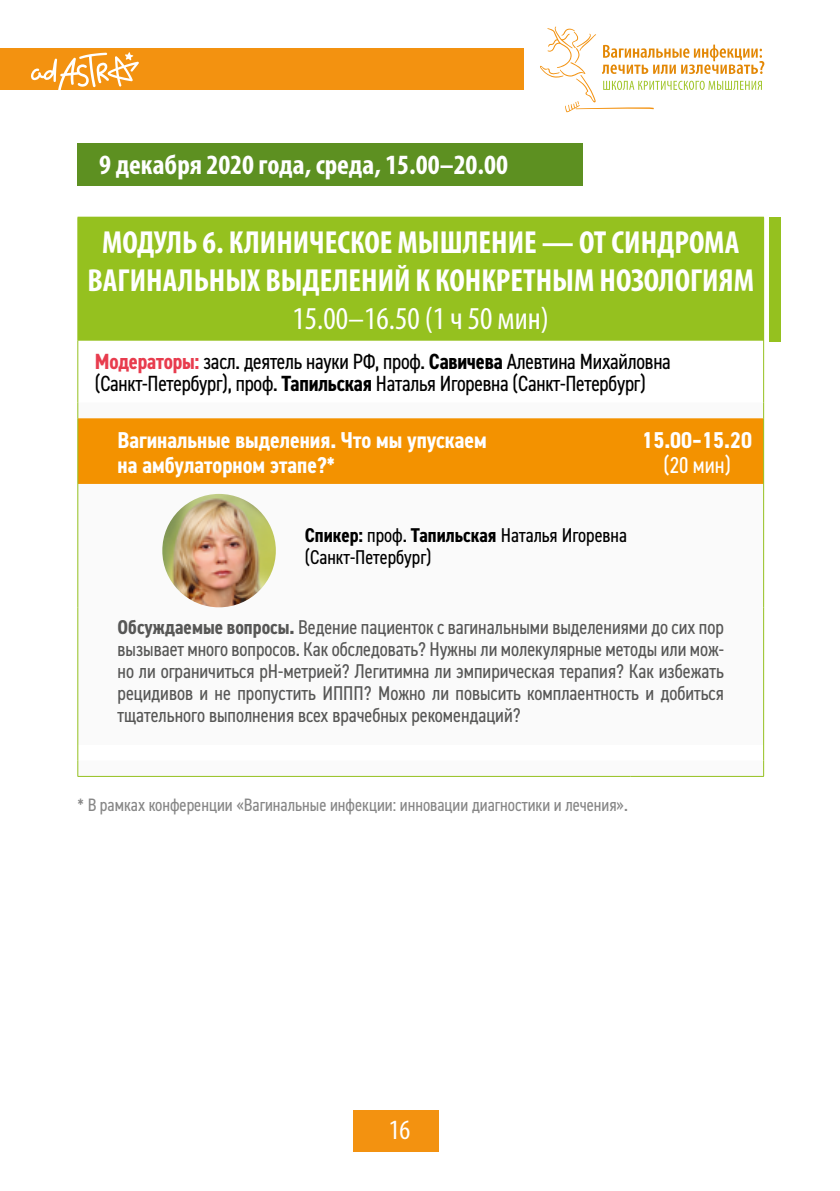
<style>
.page{position:relative;width:840px;height:1191px;background:#fff}
.page>*{position:absolute;margin:0;border:0;box-sizing:border-box;transform-origin:0 0}
.t1{font:700 condensed 32px/38.4px "Myriad Pro";color:#fff;text-align:center}
.t2{font:condensed 32px "Myriad Pro";color:#fff}
.t3{font:700 condensed 28px "Myriad Pro";color:#fff}
.t4{font:condensed 28px "Myriad Pro";color:#fff}
.t5{font:700 condensed 23px/25px "DIN2014";color:#fff}
.t6{font:condensed 23px "DIN2014";color:#fff}
.t7{font:condensed 22px/22px "DIN2014";letter-spacing:-.01em;color:#000}
.t8{font:condensed 20px/22px "DIN2014";color:#575756;text-align:justify}
.t9{font:condensed 20px/22px "DIN2014";color:#000}
.t10{font:condensed 18px "DIN2014";color:#878787}
.s1{font-weight:700;color:#e83c4e}
.s2{font-weight:700}
</style>
<div class="page">
<svg style="left:540px;top:27px;width:224px;height:85px"></svg>
<div style="left:0;top:48px;width:523px;height:42px;background:#f39210"></div>
<svg style="left:31px;top:52px;width:108px;height:38px"></svg>
<div style="left:353px;top:1109px;width:85px;height:42px;background:#f39210"></div>
<div style="left:77px;top:143px;width:505px;height:43px;background:#5d9021"></div>
<div style="left:78px;top:217px;width:685px;height:124px;background:#95c11f"></div>
<svg style="left:78px;top:402px;width:684px;height:374px"></svg>
<div style="left:78px;top:418px;width:684px;height:66px;background:#f39200"></div>
<hr style="left:77px;top:776px;width:553px;height:1px;background:#95c11f">
<hr style="left:630px;top:776px;width:133px;height:1px;background:#95c11f">
<hr style="left:77px;top:217px;width:1px;height:124px;background:#95c11f">
<hr style="left:77px;top:341px;width:1px;height:61px;background:#95c11f">
<hr style="left:762px;top:341px;width:1px;height:61px;background:#95c11f">
<svg style="left:77px;top:402px;width:1px;height:16px"></svg>
<hr style="left:77px;top:418px;width:1px;height:66px;background:#95c11f">
<hr style="left:762px;top:418px;width:1px;height:66px;background:#95c11f">
<hr style="left:77px;top:484px;width:1px;height:123px;background:#95c11f">
<hr style="left:762px;top:484px;width:1px;height:123px;background:#95c11f">
<hr style="left:77px;top:607px;width:1px;height:138px;background:#95c11f">
<hr style="left:762px;top:607px;width:1px;height:138px;background:#95c11f">
<svg style="left:77px;top:745px;width:1px;height:31px"></svg>
<div style="left:768px;top:217px;width:12px;height:125px;background:#95c11f"></div>
<img style="left:162px;top:494px;width:114px;height:113px;border-radius:57px">
<h2 class="t3" style="left:99px;top:147px;width:410px">9 декабря 2020 года, среда, 15.00–20.00</h2>
<h1 class="t1" style="left:87px;top:222px;width:667px">МОДУЛЬ 6. КЛИНИЧЕСКОЕ МЫШЛЕНИЕ — ОТ СИНДРОМА<br>ВАГИНАЛЬНЫХ ВЫДЕЛЕНИЙ К КОНКРЕТНЫМ НОЗОЛОГИЯМ</h1>
<h1 class="t2" style="left:292px;top:299px;width:257px">15.00–16.50 (1 ч 50 мин)</h1>
<p class="t7" style="left:95px;top:350px;width:577px"><span class="s1">Модераторы:</span> засл. деятель науки РФ, проф. <span class="s2">Савичева</span> Алевтина Михайловна (Санкт-Петербург), проф. <span class="s2">Тапильская</span> Наталья Игоревна (Санкт-Петербург)</p>
<p class="t5" style="left:117px;top:427px;width:370px">Вагинальные выделения. Что мы упускаем на амбулаторном этапе?*</p>
<p class="t5" style="left:642px;top:427px;width:111px">15.00–15.20</p>
<p class="t6" style="left:663px;top:449px;width:69px">(20 мин)</p>
<p class="t9" style="left:305px;top:524px;width:323px"><span class="s2">Спикер:</span> проф. <span class="s2">Тапильская</span> Наталья Игоревна (Санкт-Петербург)</p>
<p class="t8" style="left:117px;top:615px;width:607px"><span class="s2">Обсуждаемые вопросы.</span> Ведение пациенток с вагинальными выделениями до сих пор вызывает много вопросов. Как обследовать? Нужны ли молекулярные методы или мож&shy;но ли ограничиться рН-метрией? Легитимна ли эмпирическая терапия? Как избежать рецидивов и не пропустить ИППП? Можно ли повысить комплаентность и добиться тщательного выполнения всех врачебных рекомендаций?</p>
<p class="t10" style="left:78px;top:793px;width:551px">* В рамках конференции «Вагинальные инфекции: инновации диагностики и лечения».</p>
<h2 class="t4" style="left:388px;top:1113px;width:23px">16</h2>
</div>
